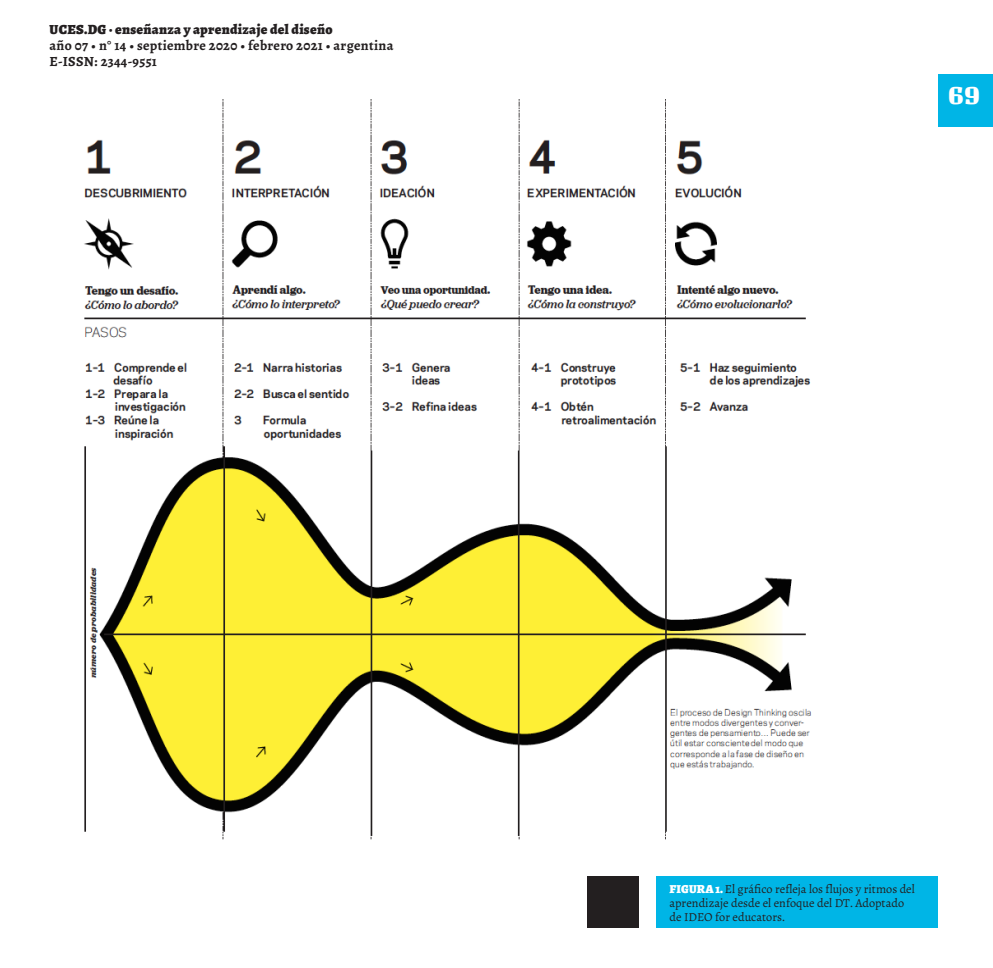
<style>
.page{position:relative;width:993px;height:968px;background:#fff}
.page>*{position:absolute;margin:0;border:0;box-sizing:border-box;transform-origin:0 0}
.t1{font:28px "Unlock";color:#fff}
.t2{font:700 14px/15.8px "Alegreya";letter-spacing:.02em;color:#231f20}
.t3{font:900 14px "Alegreya";letter-spacing:.02em;color:#231f20}
.t4{font:12.25px/14px "Alegreya";color:#231f20}
.s1{font-weight:900;color:#fff}
</style>
<div class="page">
<div style="left:937px;top:74px;width:55px;height:53px;background:#00b5e6"></div>
<img style="left:84px;top:99px;width:728px;height:780px">
<div style="left:587px;top:876px;width:51px;height:51px;background:#231f20"></div>
<div style="left:656px;top:876px;width:281px;height:51px;background:#00b5e6"></div>
<p class="t3" style="left:50px;top:20px;width:284px">UCES.DG · enseñanza y aprendizaje del diseño</p>
<p class="t2" style="left:50px;top:37px;width:345px">año 07 • n° 14 • septiembre 2020 • febrero 2021 • argentina<br>E-ISSN: 2344-9551</p>
<p class="t1" style="left:947px;top:79px;width:33px">69</p>
<p class="t4" style="left:669px;top:882px;width:247px"><span class="s1">FIGURA 1.</span> El gráfico refleja los flujos y ritmos del aprendizaje desde el enfoque del DT. Adoptado de IDEO for educators.</p>
</div>
